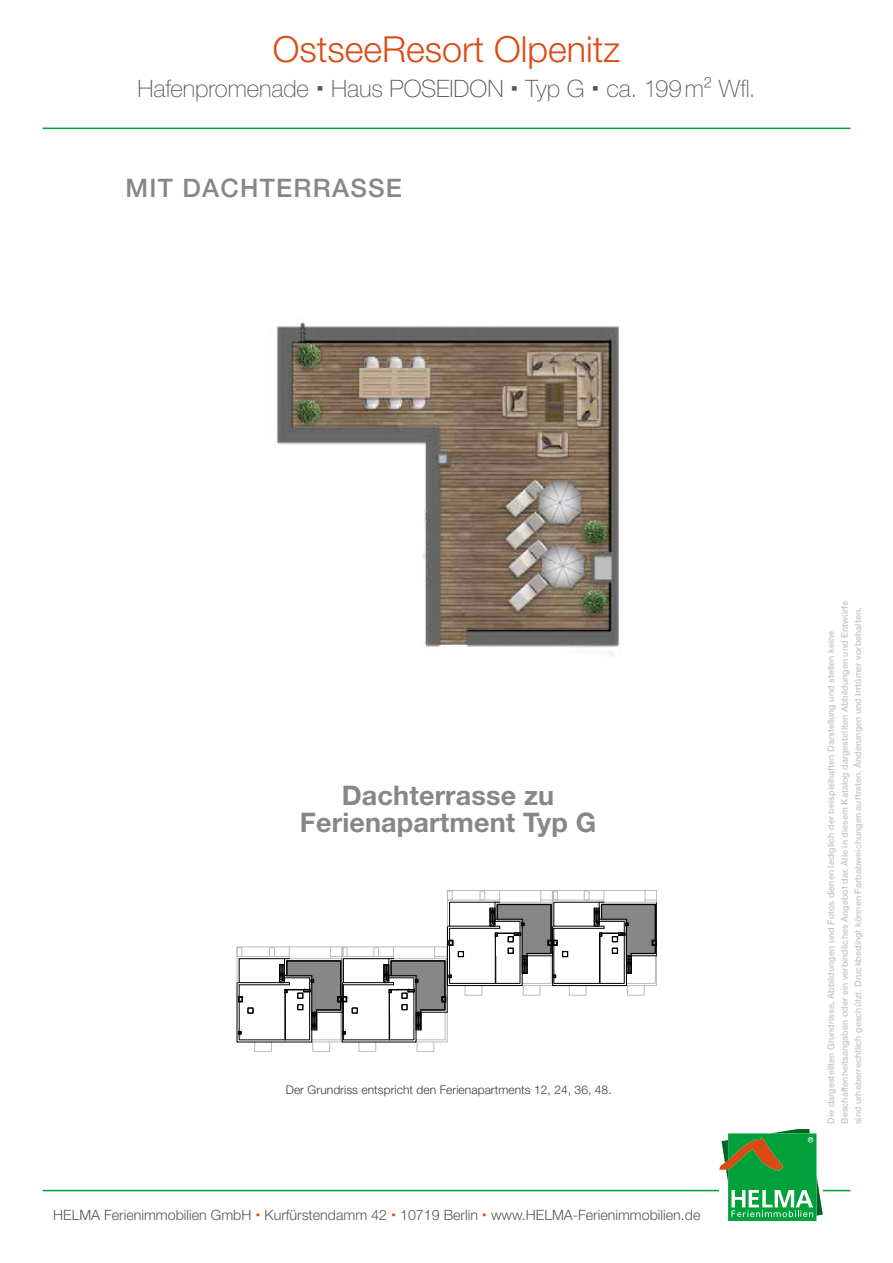
<style>
.page{position:relative;width:893px;height:1263px;background:#fff}
.page>*{position:absolute;margin:0;border:0;box-sizing:border-box;transform-origin:0 0}
.t1{font:300 36px "Helvetica Neue LTW1 G";color:#d94d15}
.t2{font:700 27px/27px "Helvetica Neue LT Std";letter-spacing:.005em;color:#878787;text-align:center}
.t3{font:500 25.5px "Helvetica Neue LT Std";letter-spacing:.05em;color:#878787}
.t4{font:100 24px "Helvetica Neue LTW1 G";letter-spacing:-.005em;color:#575756}
.t5{font:300 14.25px "Helvetica Neue LT Std";color:#575756}
.t6{font:300 12px "Helvetica Neue LT Std";letter-spacing:.005em;color:#3c3c3b}
.t7{font:500 9px/13.5px "Helvetica Neue LT Std";letter-spacing:.005em;color:#c6c6c6}
</style>
<div class="page">
<hr style="left:43px;top:1190px;width:807px;height:1px;background:#00a13a">
<hr style="left:43px;top:128px;width:807px;height:1px;background:#00a13a">
<svg style="left:719px;top:1129px;width:104px;height:91px"></svg>
<img style="left:275px;top:322px;width:345px;height:334px">
<div style="left:255px;top:1042px;width:17px;height:10px;border:1px solid #bababa"></div>
<div style="left:313px;top:1042px;width:17px;height:10px;border:1px solid #bababa"></div>
<div style="left:359px;top:1042px;width:17px;height:10px;border:1px solid #bababa"></div>
<div style="left:417px;top:1042px;width:17px;height:10px;border:1px solid #bababa"></div>
<svg style="left:237px;top:890px;width:420px;height:152px"></svg>
<h1 class="t1" style="left:273px;top:27px;width:349px">OstseeResort Olpenitz</h1>
<h3 class="t4" style="left:138px;top:74px;width:619px">Hafenpromenade Haus POSEIDON Typ G ca. 199m² Wfl.</h3>
<h3 class="t3" style="left:125px;top:172px;width:278px">MIT DACHTERRASSE</h3>
<h2 class="t2" style="left:300px;top:781px;width:298px">Dachterrasse zu<br>Ferienapartment Typ G</h2>
<h3 class="t6" style="left:286px;top:1082px;width:327px">Der Grundriss entspricht den Ferienapartments 12, 24, 36, 48.</h3>
<h3 class="t5" style="left:53px;top:1206px;width:649px">HELMA Ferienimmobilien GmbH Kurfürstendamm 42 10719 Berlin www.HELMA-Ferienimmobilien.de</h3>
<p class="t7" style="left:824px;top:1124px;width:525px;rotate:-90deg">Die dargestellten Grundrisse, Abbildungen und Fotos dienen lediglich der beispielhaften Darstellung und stellen keine<br>Beschaffenheitsangaben oder ein verbindliches Angebot dar. Alle in diesem Katalog dargestellten Abbildungen und Entwürfe sind urheberrechtlich geschützt. Druckbedingt können Farbabweichungen auftreten. Änderungen und Irrtümer vorbehalten.</p>
</div>
